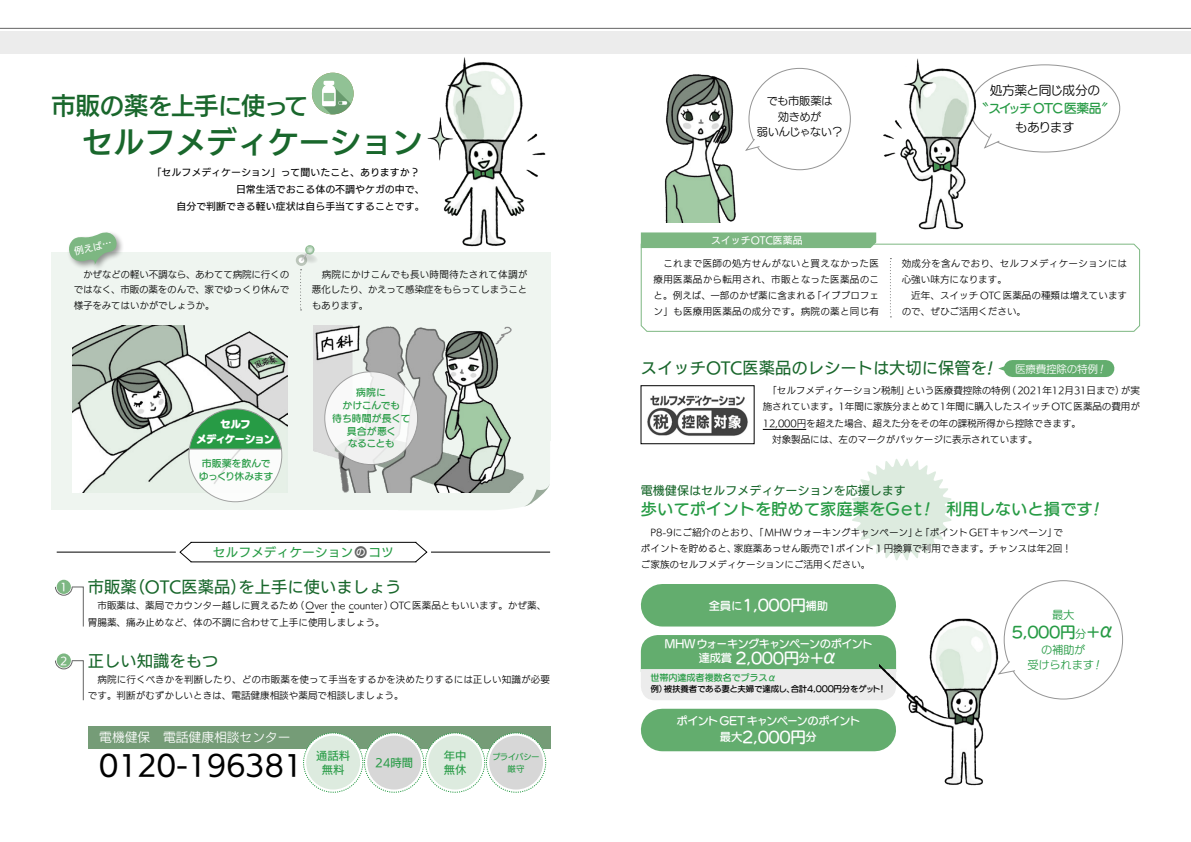
<style>
.page{position:relative;width:1191px;height:842px;background:#fff}
.page>*{position:absolute;margin:0;border:0;box-sizing:border-box;transform-origin:0 0}
.本文{font:31.9px "UD Kakugo Small Pr 6 N DB";letter-spacing:-.03em;color:#19672c}
.本文-2{font:28.3px "UD Kakugo Small Pr 6 N M";color:#000}
.本文-3{font:24.8px "UD Kakugo Small Pr 6 N DB";letter-spacing:-.05em;color:#19672c}
.本文-4{font:16.3px "UD Kakugo Small Pr 6 N M";color:#19672c}
.本文-5{font:16.3px "UD Marugo Small Pr 6 N DB";color:#279b45}
.本文-6{font:15.6px "UD Marugo Small Pr 6 N DB";letter-spacing:-.025em;color:#fff}
.本文-7{font:15.6px "UD Marugo Small Pr 6 N DB";color:#279b45}
.本文-8{font:12.8px "UD Kakugo Small Pr 6 N R";color:#fff}
.本文-9{font:12.8px "UD Marugo Small Pr 6 N M";letter-spacing:-.045em;color:#000}
.本文-10{font:12.8px "UD Kakugo Small Pr 6 N M";color:#279b45}
.本文-11{font:12.8px "UD Marugo Small Pr 6 N DB";letter-spacing:-.065em;color:#279b45}
.本文-12{font:12px "UD Kakugo Small Pr 6 N M";color:#19672c}
.本文-13{font:11.3px "UD Marugo Small Pr 6 N DB";letter-spacing:-.065em;color:#fff}
.本文-14{font:11.3px "UD Marugo Small Pr 6 N DB";letter-spacing:-.085em;color:#fff}
.本文-15{font:11.3px "UD Marugo Small Pr 6 N M";letter-spacing:-.025em;color:#279b45}
.本文-16{font:11.3px "UD Kakugo Small Pr 6 N M";color:#279b45}
.本文-17{font:11.3px "UD Marugo Small Pr 6 N M";letter-spacing:-.035em;color:#000}
.本文-18{font:11.3px "UD Marugo Small Pr 6 N M";letter-spacing:-.055em;color:#000}
.本文-19{font:800 10.6px "UD Marugo Small Pr 6 N";letter-spacing:-.11em;color:#fff}
.本文-20{font:10.6px "UD Marugo Small Pr 6 N M";letter-spacing:-.025em;color:#fff}
.本文-21{font:10.6px "UD Kakugo Small Pr 6 N M";color:#fff}
.本文-22{font:9.9px "UD Kakugo Small Pr 6 N M";color:#000}
.本文-23{font:9.9px "UD Marugo Small Pr 6 N DB";letter-spacing:-.02em;color:#279b45}
.本文-24{font:9.9px "UD Kakugo Small Pr 6 N M";color:#fff}
.本文-25{font:9.9px "UD Marugo Small Pr 6 N DB";letter-spacing:-.06em;color:#279b45}
.本文-26{font:9.9px "UD Marugo Small Pr 6 N DB";letter-spacing:.01em;color:#279b45}
.本文-27{font:9.6px/16.3px "UD Kakugo Small Pr 6 N R";color:#000}
.本文-28{font:9.6px/16.3px "UD Kakugo Small Pr 6 N R";letter-spacing:.025em;color:#000}
.本文-29{font:9.6px "UD Kakugo Small Pr 6 N M";color:#fff}
.本文-30{font:9.2px "UD Marugo Small Pr 6 N DB";letter-spacing:-.025em;color:#279b45}
.本文-31{font:8.5px "UD Marugo Small Pr 6 N DB";letter-spacing:-.025em;color:#000}
.本文-32{font:8.5px "UD Kakugo Small Pr 6 N M";letter-spacing:-.055em;color:#279b45}
.s1{color:#636363}
.s2{font-size:11.3px}
.s3{font-size:17px}
.s4{font-family:"UD Marugo Small Pr 6 N M";font-size:11.3px}
.s5{font-size:17.7px}
</style>
<div class="page">
<div style="left:0;top:31px;width:1191px;height:23px;background:#ececec"></div>
<hr style="left:0;top:28px;width:1191px;height:1px;background:#636363">
<div style="left:51px;top:252px;width:499px;height:189px;background:#eff5f0"></div>
<svg style="left:485px;top:441px;width:65px;height:69px"></svg>
<div style="left:51px;top:252px;width:434px;height:258px;background:#eff5f0"></div>
<img style="left:664px;top:74px;width:90px;height:148px">
<img style="left:313px;top:325px;width:215px;height:167px">
<img style="left:72px;top:325px;width:215px;height:167px">
<svg style="left:641px;top:635px;width:238px;height:65px;background:#a4cbaa"></svg>
<svg style="left:312px;top:73px;width:41px;height:41px"></svg>
<svg style="left:851px;top:459px;width:102px;height:102px"></svg>
<div style="left:749px;top:68px;width:101px;height:102px;background:#fff;border-radius:50%"></div>
<div style="left:325px;top:372px;width:92px;height:93px;background:#f1f1f1;border-radius:50%"></div>
<div style="left:88px;top:726px;width:462px;height:22px;background:#759c77"></div>
<img style="left:883px;top:58px;width:94px;height:172px">
<img style="left:647px;top:395px;width:101px;height:41px">
<svg style="left:640px;top:243px;width:500px;height:89px"></svg>
<div style="left:641px;top:232px;width:235px;height:16px;background:#7db782"></div>
<div style="left:662px;top:584px;width:212px;height:42px;background:#63ad6e"></div>
<div style="left:662px;top:709px;width:212px;height:42px;background:#63ad6e"></div>
<hr style="left:763px;top:429px;width:43px;height:1px;background:#000">
<div style="left:1012px;top:360px;width:94px;height:17px;background:#63ad6e"></div>
<svg style="left:998px;top:366px;width:8px;height:5px"></svg>
<svg style="left:890px;top:258px;width:1px;height:59px"></svg>
<div style="left:57px;top:580px;width:14px;height:14px;background:#7db782;border-radius:50%"></div>
<svg style="left:55px;top:586px;width:29px;height:41px"></svg>
<div style="left:57px;top:653px;width:14px;height:15px;background:#7db782;border-radius:50%"></div>
<svg style="left:55px;top:660px;width:29px;height:40px"></svg>
<svg style="left:303px;top:733px;width:243px;height:59px"></svg>
<div style="left:489px;top:736px;width:54px;height:53px;background:#d7d7d7;border-radius:50%"></div>
<div style="left:428px;top:736px;width:54px;height:53px;background:#ddebdf;border-radius:50%"></div>
<div style="left:367px;top:736px;width:54px;height:53px;background:#d7d7d7;border-radius:50%"></div>
<div style="left:306px;top:736px;width:54px;height:53px;background:#ddebdf;border-radius:50%"></div>
<hr style="left:57px;top:552px;width:119px;height:1px;background:#000">
<hr style="left:431px;top:552px;width:119px;height:1px;background:#000">
<svg style="left:180px;top:542px;width:247px;height:20px"></svg>
<svg style="left:1003px;top:660px;width:13px;height:15px"></svg>
<svg style="left:983px;top:133px;width:17px;height:16px"></svg>
<svg style="left:744px;top:138px;width:16px;height:13px"></svg>
<div style="left:296px;top:255px;width:11px;height:11px;background:#bbc5ba;border-radius:50%"></div>
<div style="left:66px;top:230px;width:59px;height:42px;background:#000;opacity:.4"></div>
<svg style="left:67px;top:230px;width:52px;height:35px"></svg>
<img style="left:879px;top:604px;width:124px;height:182px">
<svg style="left:188px;top:408px;width:94px;height:94px"></svg>
<img style="left:427px;top:57px;width:118px;height:190px">
<svg style="left:299px;top:245px;width:18px;height:65px"></svg>
<p class="本文-3" style="left:51px;top:92px;width:259px">市販の薬を上手に使って</p>
<p class="本文" style="left:51px;top:124px;width:374px">　セルフメディケーション</p>
<p class="本文-22" style="left:152px;top:167px;width:269px">「セルフメディケーション」って聞いたこと、ありますか？</p>
<p class="本文-22" style="left:236px;top:184px;width:190px">日常生活でおこる体の不調やケガの中で、</p>
<p class="本文-22" style="left:176px;top:201px;width:250px">自分で判断できる軽い症状は自ら手当てすることです。</p>
<p class="本文-29" style="left:73px;top:247px;width:40px;rotate:-14deg">例えば…</p>
<p class="本文-27" style="left:74px;top:267px;width:217px;line-height:15.6px;text-align:justify">　かぜなどの軽い不調なら、あわてて病院に行くのではなく、市販の薬をのんで、家でゆっくり休んで様子をみてはいかがでしょうか。</p>
<p class="本文-27" style="left:312px;top:267px;width:217px;line-height:15.6px;text-align:justify">　病院にかけこんでも長い時間待たされて体調が悪化したり、かえって感染症をもらってしまうこともあります。</p>
<p class="本文-19" style="left:220px;top:419px;width:32px">セルフ</p>
<p class="本文-19" style="left:196px;top:433px;width:80px">メディケーション</p>
<p class="本文-26" style="left:202px;top:458px;width:70px">市販薬を飲んで</p>
<p class="本文-25" style="left:199px;top:471px;width:76px">ゆっくり休みます</p>
<p class="本文-23" style="left:356px;top:387px;width:31px">病院に</p>
<p class="本文-23" style="left:342px;top:400px;width:59px">かけこんでも</p>
<p class="本文-23" style="left:332px;top:413px;width:80px">待ち時間が長くて</p>
<p class="本文-23" style="left:347px;top:425px;width:51px">具合が悪く</p>
<p class="本文-23" style="left:348px;top:438px;width:48px">なることも</p>
<p class="本文-21" style="left:60px;top:581px;width:9px">1</p>
<p class="本文-21" style="left:60px;top:655px;width:9px">2</p>
<p class="本文-10" style="left:213px;top:545px;width:183px">セルフメディケーション<span class="s1">の</span>コツ</p>
<p class="本文-4" style="left:88px;top:578px;width:315px">市販薬（OTC医薬品）を上手に使いましょう</p>
<p class="本文-27" style="left:88px;top:598px;width:460px">　市販薬は、薬局でカウンター越しに買えるため（Over the counter）OTC医薬品ともいいます。かぜ薬、胃腸薬、痛み止めなど、体の不調に合わせて上手に使用しましょう。</p>
<p class="本文-4" style="left:88px;top:652px;width:132px">正しい知識をもつ</p>
<p class="本文-27" style="left:88px;top:672px;width:463px">　病院に行くべきかを判断したり、どの市販薬を使って手当をするかを決めたりするには正しい知識が必要です。判断がむずかしいときは、電話健康相談や薬局で相談しましょう。</p>
<p class="本文-8" style="left:99px;top:730px;width:193px">電機健保　電話健康相談センター</p>
<p class="本文-2" style="left:99px;top:750px;width:205px">0120-196381</p>
<p class="本文-32" style="left:492px;top:752px;width:49px">プライバシー</p>
<p class="本文-16" style="left:444px;top:750px;width:24px">年中</p>
<p class="本文-16" style="left:444px;top:763px;width:24px">無休</p>
<p class="本文-16" style="left:316px;top:750px;width:36px">通話料</p>
<p class="本文-16" style="left:322px;top:763px;width:24px">無料</p>
<p class="本文-16" style="left:375px;top:756px;width:40px">24時間</p>
<p class="本文-32" style="left:507px;top:764px;width:19px">厳守</p>
<p class="本文-17" style="left:766px;top:94px;width:68px">でも市販薬は</p>
<p class="本文-17" style="left:778px;top:110px;width:45px">効きめが</p>
<p class="本文-18" style="left:757px;top:126px;width:87px">弱いんじゃない？</p>
<p class="本文-24" style="left:711px;top:235px;width:93px">スイッチOTC医薬品</p>
<p class="本文-9" style="left:989px;top:83px;width:112px">処方薬と同じ成分の</p>
<p class="本文-11" style="left:976px;top:101px;width:140px">〝スイッチOTC医薬品〟</p>
<p class="本文-9" style="left:1015px;top:120px;width:61px">もあります</p>
<p class="本文-27" style="left:653px;top:255px;width:227px;text-align:justify">　これまで医師の処方せんがないと買えなかった医療用医薬品から転用され、市販となった医薬品のこと。例えば、一部のかぜ薬に含まれる「イブプロフェン」も医療用医薬品の成分です。病院の薬と同じ有</p>
<p class="本文-28" style="left:901px;top:255px;width:227px">効成分を含んでおり、セルフメディケーションには心強い味方になります。</p>
<p class="本文-27" style="left:901px;top:288px;width:227px">　近年、スイッチ OTC 医薬品の種類は増えていますので、ぜひご活用ください。</p>
<p class="本文-4" style="left:641px;top:359px;width:352px">スイッチOTC医薬品のレシートは大切に保管を!</p>
<p class="本文-20" style="left:1015px;top:363px;width:90px">医療費控除の特例 !</p>
<p class="本文-27" style="left:763px;top:382px;width:379px;text-align:justify">　「セルフメディケーション税制」という医療費控除の特例（2021年12月31日まで）が実施されています。1年間に家族分まとめて1年間に購入したスイッチOTC医薬品の費用が12,000円を超えた場合、超えた分をその年の課税所得から控除できます。</p>
<p class="本文-27" style="left:763px;top:431px;width:276px">　対象製品には、左のマークがパッケージに表示されています。</p>
<p class="本文-12" style="left:641px;top:484px;width:267px">電機健保はセルフメディケーションを応援します</p>
<p class="本文-5" style="left:641px;top:500px;width:460px">歩いてポイントを貯めて家庭薬をGet!　利用しないと損です!</p>
<p class="本文-27" style="left:641px;top:524px;width:432px">　P8-9にご紹介のとおり、「MHWウォーキングキャンペーン」と「ポイントGETキャンペーン」でポイントを貯めると、家庭薬あっせん販売で1ポイント１円換算で利用できます。チャンスは年2回！ご家族のセルフメディケーションにご活用ください。</p>
<p class="本文-6" style="left:709px;top:597px;width:121px"><span class="s2">全員に</span>1,000円<span class="s2">補助</span></p>
<p class="本文-13" style="left:664px;top:637px;width:210px">MHWウォーキングキャンペーンのポイント</p>
<p class="本文-6" style="left:699px;top:649px;width:141px"><span class="s2">達成賞</span> 2,000円<span class="s2">分</span>＋<span class="s3">α</span></p>
<p class="本文-30" style="left:650px;top:672px;width:127px">世帯内達成者複数名でプラスα</p>
<p class="本文-31" style="left:650px;top:685px;width:237px">例）被扶養者である妻と夫婦で達成し、合計4,000円分をゲット！</p>
<p class="本文-14" style="left:676px;top:715px;width:185px">ポイントGET キャンペーンのポイント</p>
<p class="本文-6" style="left:720px;top:728px;width:98px"><span class="s2">最大</span>2,000円<span class="s2">分</span></p>
<p class="本文-15" style="left:1052px;top:608px;width:24px">最大</p>
<p class="本文-7" style="left:1011px;top:624px;width:105px">5,000円<span class="s4">分</span>＋<span class="s5">α</span></p>
<p class="本文-15" style="left:1041px;top:643px;width:46px">の補助が</p>
<p class="本文-15" style="left:1027px;top:659px;width:73px">受けられます !</p>
</div>
